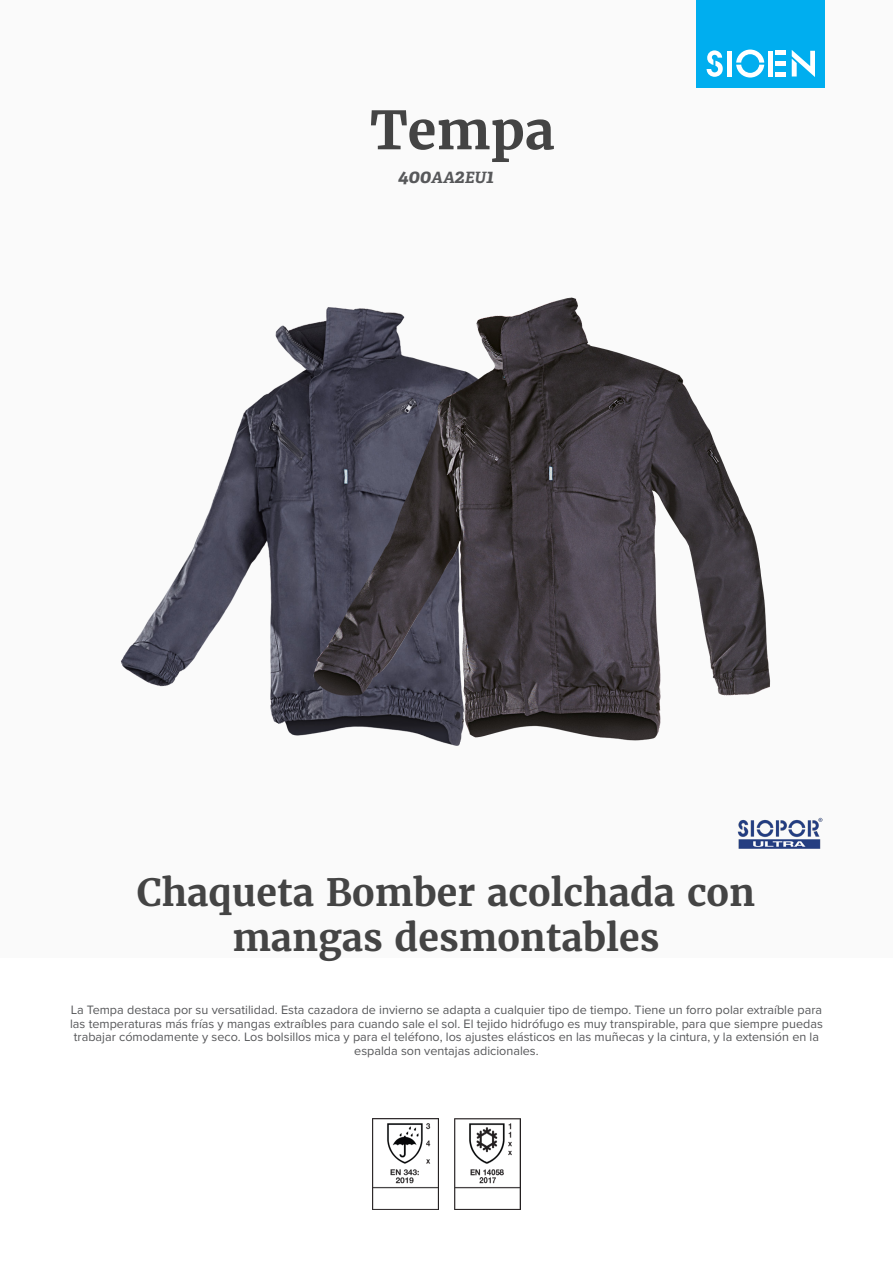
<style>
.page{position:relative;width:893px;height:1263px;background:#fff}
.page>*{position:absolute;margin:0;border:0;box-sizing:border-box;transform-origin:0 0}
.product_name{font:700 52.5px "Merriweather";color:#444}
.product_h2{font:700 37.5px/45px "Merriweather";color:#444;text-align:center}
.product_ref{font:italic 700 19.5px "Adelle";color:#57585a}
.product_description{font:12.6px/13.6px "Proxima Nova";color:#57585a;text-align:center}
.s1{font-size:15.6px}
</style>
<div class="page">
<div style="left:0;top:0;width:893px;height:957px;background:#fafafa"></div>
<div style="left:697px;top:0;width:128px;height:88px;background:#00aeef"></div>
<svg style="left:707px;top:50px;width:16px;height:27px"></svg>
<svg style="left:736px;top:50px;width:28px;height:28px"></svg>
<div style="left:727px;top:51px;width:5px;height:26px;background:#fff"></div>
<div style="left:768px;top:51px;width:5px;height:26px;background:#fff"></div>
<div style="left:775px;top:72px;width:11px;height:5px;background:#fff"></div>
<div style="left:775px;top:61px;width:11px;height:5px;background:#fff"></div>
<hr style="left:775px;top:51px;width:11px;height:4px;background:#fff">
<svg style="left:792px;top:50px;width:23px;height:27px"></svg>
<img style="left:783px;top:817px;width:40px;height:32px">
<img style="left:372px;top:1118px;width:67px;height:92px">
<img style="left:454px;top:1118px;width:67px;height:92px">
<img style="left:121px;top:325px;width:177px;height:411px">
<img style="left:298px;top:297px;width:485px;height:552px">
<p class="product_name" style="left:370px;top:97px;width:186px">Tempa</p>
<p class="product_ref" style="left:398px;top:164px;width:97px">400<span class="s1">AA</span>2<span class="s1">EU</span>1</p>
<p class="product_h2" style="left:137px;top:869px;width:620px">Chaqueta Bomber acolchada con mangas desmontables</p>
<p class="product_description" style="left:70px;top:1002px;width:754px">La Tempa destaca por su versatilidad. Esta cazadora de invierno se adapta a cualquier tipo de tiempo. Tiene un forro polar extraíble para las temperaturas más frías y mangas extraíbles para cuando sale el sol. El tejido hidrófugo es muy transpirable, para que siempre puedas trabajar cómodamente y seco. Los bolsillos mica y para el teléfono, los ajustes elásticos en las muñecas y la cintura, y la extensión en la espalda son ventajas adicionales.</p>
</div>
